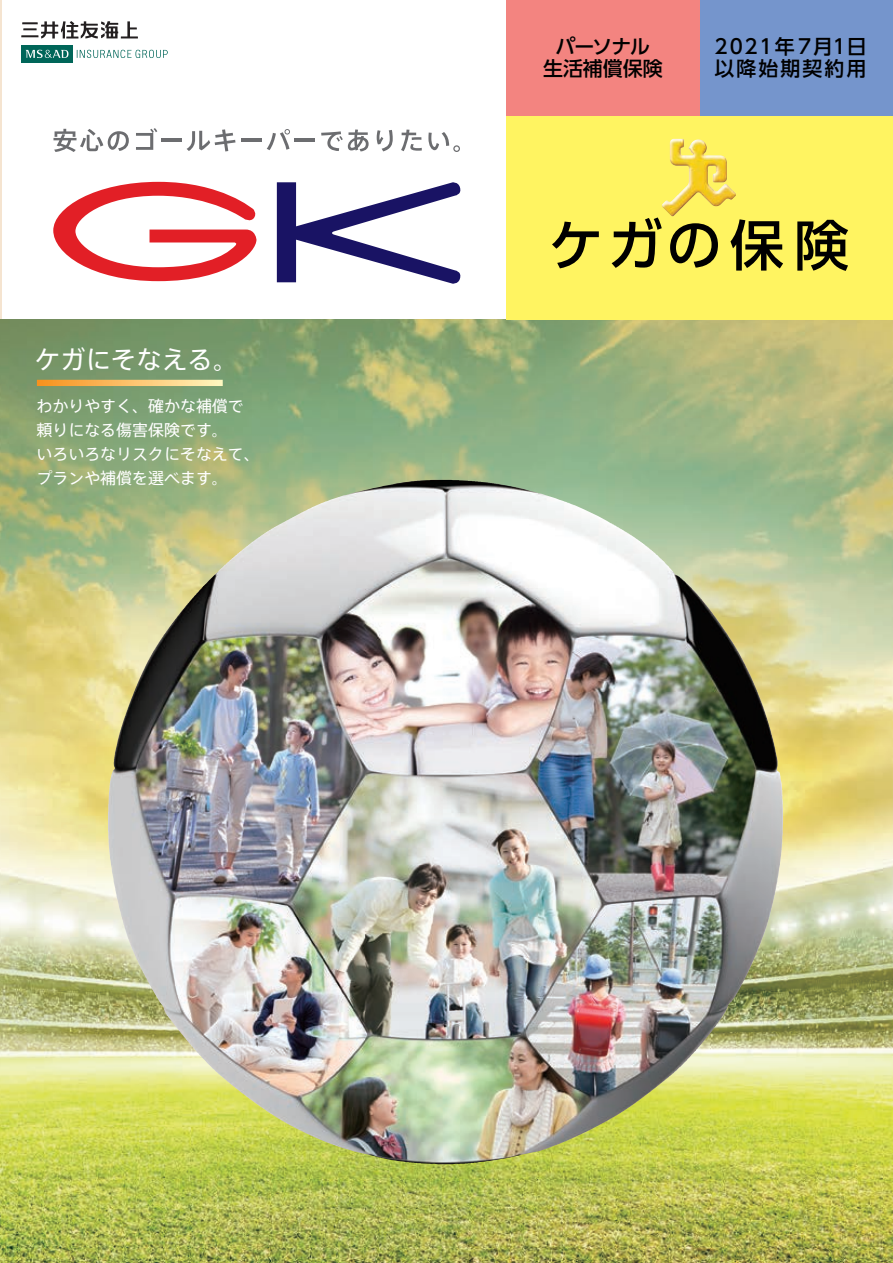
<style>
.page{position:relative;width:893px;height:1263px;background:#fff}
.page>*{position:absolute;margin:0;border:0;box-sizing:border-box;transform-origin:0 0}
.t1{font:500 54.45px "UD Shin Go Pro";letter-spacing:.115em;color:#000}
.t2{font:25.5px "Axis Std";color:#fff}
.t3{font:500 19.95px/21.9px "UD Shin Go Pro";letter-spacing:.1em;color:#000}
.t4{font:500 19.95px/21.9px "UD Shin Go Pro";color:#000;text-align:center}
.t5{font:15.9px/24px "Axis Std";color:#fff}
</style>
<div class="page">
<hr style="left:0;top:0;width:2px;height:1127px;background:#f5e4d0">
<img style="left:0;top:319px;width:893px;height:944px">
<img style="left:249px;top:480px;width:196px;height:64px">
<svg style="left:37px;top:380px;width:186px;height:6px"></svg>
<div style="left:506px;top:0;width:387px;height:319px;background:#fff461"></div>
<div style="left:700px;top:0;width:193px;height:115px;background:#7595cc"></div>
<div style="left:506px;top:0;width:194px;height:115px;background:#f38480"></div>
<img style="left:662px;top:139px;width:74px;height:78px">
<svg style="left:21px;top:21px;width:117px;height:18px"></svg>
<svg style="left:77px;top:50px;width:91px;height:8px"></svg>
<div style="left:21px;top:45px;width:51px;height:17px;background:#006659"></div>
<svg style="left:25px;top:50px;width:43px;height:8px"></svg>
<svg style="left:53px;top:182px;width:204px;height:99px"></svg>
<svg style="left:277px;top:182px;width:184px;height:102px"></svg>
<svg style="left:53px;top:129px;width:76px;height:23px"></svg>
<svg style="left:136px;top:128px;width:21px;height:22px"></svg>
<hr style="left:161px;top:139px;width:21px;height:3px;background:#6c6d70">
<svg style="left:187px;top:129px;width:48px;height:22px"></svg>
<hr style="left:241px;top:139px;width:21px;height:3px;background:#6c6d70">
<svg style="left:267px;top:129px;width:23px;height:21px"></svg>
<hr style="left:295px;top:139px;width:20px;height:3px;background:#6c6d70">
<svg style="left:321px;top:129px;width:48px;height:22px"></svg>
<svg style="left:377px;top:130px;width:16px;height:21px"></svg>
<svg style="left:401px;top:130px;width:21px;height:21px"></svg>
<svg style="left:428px;top:132px;width:32px;height:20px"></svg>
<h2 class="t2" style="left:34px;top:340px;width:206px">ケガにそなえる。</h2>
<p class="t5" style="left:36px;top:393px;width:225px">わかりやすく、確かな補償で頼りになる傷害保険です。<br>いろいろなリスクにそなえて、プランや補償を選べます。</p>
<p class="t4" style="left:543px;top:35px;width:121px">パーソナル<br>生活補償保険</p>
<p class="t3" style="left:715px;top:35px;width:153px">2021年7月1日以降始期契約用</p>
<h1 class="t1" style="left:549px;top:201px;width:302px">ケガの保険</h1>
</div>
